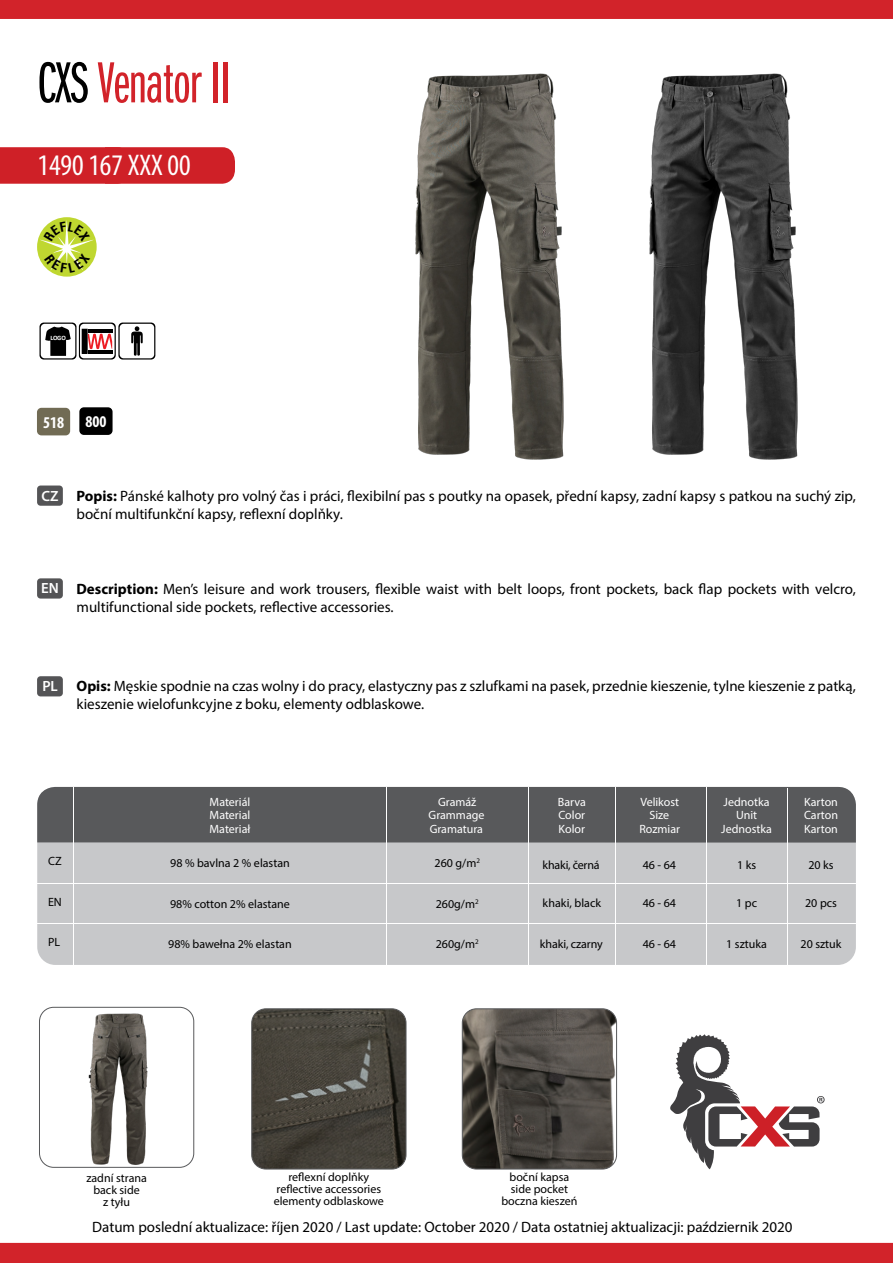
<style>
.page{position:relative;width:893px;height:1263px;background:#fff}
.page>*{position:absolute;margin:0;border:0;box-sizing:border-box;transform-origin:0 0}
.t1{font:60px "Franklin Got Itc DOT Boo Ext Com";letter-spacing:-.01em;color:#d2232a}
.t2{font:condensed 30px "Myriad Pro";color:#fff}
.t3{font:700 condensed 16.5px "Myriad Pro";color:#fff}
.t4{font:15px/18px "Myriad Pro";color:#000}
.t5{font:600 14.85px "Myriad Pro";color:#fff}
.t6{font:12px/12px "Myriad Pro";color:#000;text-align:center}
.t7{font:12px "Myriad Pro";color:#fff}
.t8{font:12px "Myriad Pro";letter-spacing:-.02em;color:#000}
.t9{font:700 6.6px "Calibri";color:#fff}
.s1{color:#000}
.s2{font-weight:700}
</style>
<div class="page">
<div style="left:0;top:147px;width:235px;height:37px;background:#cf2027"></div>
<img style="left:415px;top:73px;width:149px;height:387px">
<img style="left:649px;top:73px;width:149px;height:387px">
<div style="left:37px;top:408px;width:33px;height:27px;background:#716b54;border-radius:5px"></div>
<div style="left:79px;top:407px;width:34px;height:28px;background:#000;border-radius:5px"></div>
<svg style="left:670px;top:1034px;width:155px;height:135px"></svg>
<div style="left:37px;top:485px;width:26px;height:21px;background:#545456;border-radius:3px"></div>
<div style="left:37px;top:578px;width:26px;height:21px;background:#545456;border-radius:3px"></div>
<div style="left:37px;top:676px;width:26px;height:20px;background:#545456;border-radius:3px"></div>
<div style="left:0;top:0;width:893px;height:19px;background:#d2232a"></div>
<div style="left:0;top:1243px;width:893px;height:20px;background:#d2232a"></div>
<svg style="left:39px;top:322px;width:117px;height:38px"></svg>
<img style="left:252px;top:1009px;width:154px;height:160px">
<div style="left:251px;top:1008px;width:155px;height:161px;border:1px solid #58595b;border-radius:14px"></div>
<img style="left:462px;top:1010px;width:155px;height:159px">
<div style="left:462px;top:1008px;width:155px;height:161px;border:1px solid #58595b;border-radius:14px"></div>
<svg style="left:37px;top:217px;width:60px;height:60px"></svg>
<img style="left:88px;top:1013px;width:60px;height:152px">
<div style="left:39px;top:1007px;width:155px;height:161px;border:1px solid #58595b;border-radius:14px"></div>
<div style="left:37px;top:787px;width:819px;height:178px;background:#c7c8ca;border-radius:18px"></div>
<div style="left:37px;top:787px;width:819px;height:55px;background:#58595b"></div>
<hr style="left:37px;top:923px;width:819px;height:1px;background:#fff">
<hr style="left:37px;top:883px;width:819px;height:1px;background:#fff">
<hr style="left:73px;top:787px;width:1px;height:178px;background:#fff">
<hr style="left:787px;top:788px;width:1px;height:178px;background:#fff">
<hr style="left:706px;top:787px;width:1px;height:178px;background:#fff">
<hr style="left:616px;top:787px;width:1px;height:178px;background:#fff">
<hr style="left:528px;top:787px;width:1px;height:178px;background:#fff">
<hr style="left:386px;top:787px;width:1px;height:178px;background:#fff">
<svg style="left:40px;top:220px;width:53px;height:53px"></svg>
<h1 class="t1" style="left:37px;top:51px;width:194px"><span class="s1">CXS</span> Venator II</h1>
<h2 class="t2" style="left:38px;top:147px;width:155px">1490 167 XXX 00</h2>
<p class="t9" style="left:51px;top:333px;width:17px">LOGO</p>
<p class="t3" style="left:43px;top:412px;width:23px">518</p>
<p class="t3" style="left:85px;top:411px;width:23px">800</p>
<p class="t5" style="left:42px;top:486px;width:19px">CZ</p>
<p class="t4" style="left:77px;top:486px;width:781px"><span class="s2">Popis:</span> Pánské kalhoty pro volný čas i práci, flexibilní pas s poutky na opasek, přední kapsy, zadní kapsy s patkou na suchý zip, boční multifunkční kapsy, reflexní doplňky.</p>
<p class="t5" style="left:41px;top:579px;width:19px">EN</p>
<p class="t4" style="left:77px;top:579px;width:781px"><span class="s2">Description:</span> Men’s leisure and work trousers, flexible waist with belt loops, front pockets, back flap pockets with velcro, multifunctional side pockets, reflective accessories.</p>
<p class="t5" style="left:42px;top:677px;width:17px">PL</p>
<p class="t4" style="left:77px;top:677px;width:781px"><span class="s2">Opis:</span> Męskie spodnie na czas wolny i do pracy, elastyczny pas z szlufkami na pasek, przednie kieszenie, tylne kieszenie z patką, kieszenie wielofunkcyjne z boku, elementy odblaskowe.</p>
<p class="t6" style="left:48px;top:855px;width:15px">CZ</p>
<p class="t6" style="left:48px;top:896px;width:15px">EN</p>
<p class="t6" style="left:48px;top:936px;width:14px">PL</p>
<p class="t7" style="left:210px;top:794px;width:42px">Materiál</p>
<p class="t7" style="left:210px;top:808px;width:42px">Material</p>
<p class="t7" style="left:210px;top:822px;width:42px">Materiał</p>
<p class="t6" style="left:170px;top:857px;width:121px">98 % bavlna 2 % elastan</p>
<p class="t6" style="left:170px;top:898px;width:121px">98% cotton 2% elastane</p>
<p class="t6" style="left:168px;top:938px;width:125px">98% bawełna 2% elastan</p>
<p class="t7" style="left:438px;top:794px;width:40px">Gramáž</p>
<p class="t7" style="left:430px;top:821px;width:55px">Gramatura</p>
<p class="t7" style="left:429px;top:808px;width:57px">Grammage</p>
<p class="t7" style="left:558px;top:794px;width:30px">Barva</p>
<p class="t7" style="left:559px;top:821px;width:28px">Kolor</p>
<p class="t7" style="left:558px;top:808px;width:28px">Color</p>
<p class="t7" style="left:640px;top:794px;width:40px">Velikost</p>
<p class="t7" style="left:639px;top:821px;width:42px">Rozmiar</p>
<p class="t7" style="left:649px;top:808px;width:21px">Size</p>
<p class="t7" style="left:724px;top:794px;width:48px">Jednotka</p>
<p class="t7" style="left:721px;top:821px;width:52px">Jednostka</p>
<p class="t7" style="left:736px;top:808px;width:23px">Unit</p>
<p class="t7" style="left:804px;top:794px;width:35px">Karton</p>
<p class="t7" style="left:804px;top:821px;width:35px">Karton</p>
<p class="t7" style="left:804px;top:808px;width:36px">Carton</p>
<p class="t6" style="left:434px;top:857px;width:47px">260 g/m<sup>2</sup></p>
<p class="t6" style="left:436px;top:898px;width:44px">260g/m<sup>2</sup></p>
<p class="t6" style="left:436px;top:938px;width:44px">260g/m<sup>2</sup></p>
<p class="t8" style="left:542px;top:858px;width:59px">khaki, černá</p>
<p class="t6" style="left:643px;top:859px;width:35px">46 - 64</p>
<p class="t6" style="left:737px;top:859px;width:21px">1 ks</p>
<p class="t6" style="left:808px;top:859px;width:27px">20 ks</p>
<p class="t6" style="left:543px;top:897px;width:60px">khaki, black</p>
<p class="t6" style="left:643px;top:897px;width:35px">46 - 64</p>
<p class="t6" style="left:736px;top:897px;width:22px">1 pc</p>
<p class="t6" style="left:805px;top:897px;width:33px">20 pcs</p>
<p class="t6" style="left:540px;top:938px;width:64px">khaki, czarny</p>
<p class="t6" style="left:643px;top:938px;width:35px">46 - 64</p>
<p class="t6" style="left:726px;top:938px;width:42px">1 sztuka</p>
<p class="t6" style="left:801px;top:938px;width:42px">20 sztuk</p>
<p class="t6" style="left:274px;top:1171px;width:112px">reflexní doplňky reflective accessories elementy odblaskowe</p>
<p class="t6" style="left:501px;top:1171px;width:78px">boční kapsa side pocket boczna kieszeń</p>
<p class="t4" style="left:92px;top:1218px;width:702px">Datum poslední aktualizace: říjen 2020 / Last update: October 2020 / Data ostatniej aktualizacji: październik 2020</p>
<p class="t6" style="left:86px;top:1171px;width:62px">zadní strana back side<br>z tyłu</p>
</div>
